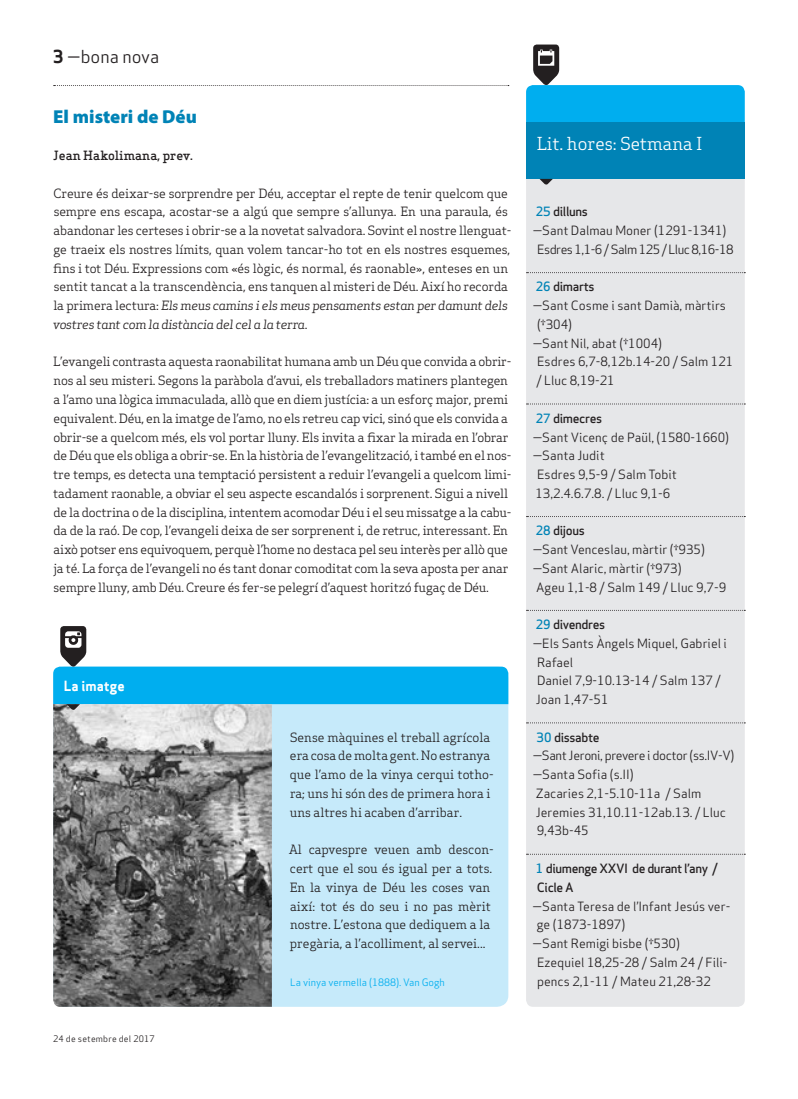
<style>
.page{position:relative;width:798px;height:1099px;background:#fff}
.page>*{position:absolute;margin:0;border:0;box-sizing:border-box;transform-origin:0 0}
.Titular_Petit{font:900 18.75px "Myriad Pro";color:#0083b6}
.Subtitol_Secció{font:17.5px "Apex Serif";color:#fff}
.Capçalera{font:17.5px "Apex Sans Book T";color:#231f20}
.Titular_Secció_Petit{font:13.75px "Apex Sans Bold T";color:#fff}
.Text_General{font:12.5px/18.8px "Apex Serif";letter-spacing:-.015em;color:#231f20}
.Text_General-2{font:12.5px/18.8px "Apex Sans Book T";color:#231f20}
.Text_General-3{font:12.5px/18.8px "Apex Sans Medium T";letter-spacing:-.03em;color:#231f20}
.Text_General-4{font:12.5px "Apex Sans Book T";letter-spacing:-.03em;color:#231f20}
.Text_General-5{font:12.5px "Apex Sans Book T";letter-spacing:-.04em;color:#231f20}
.Autors{font:500 12.5px "Apex Serif";color:#231f20}
.Credit_La_Imatge{font:10px "Apex Sans Book T";color:#00aeef}
.Data_Peu{font:8.75px "Apex Sans Book T";letter-spacing:.02em;color:#231f20}
.s1{font-family:"Apex Sans Bold T"}
.s2{font-style:italic}
.s3{color:#0083b6}
</style>
<div class="page">
<svg style="left:54px;top:85px;width:454px;height:1px"></svg>
<div style="left:526px;top:179px;width:218px;height:827px;background:#e6e7e9"></div>
<svg style="left:526px;top:272px;width:219px;height:1px"></svg>
<svg style="left:526px;top:403px;width:219px;height:1px"></svg>
<svg style="left:526px;top:516px;width:219px;height:1px"></svg>
<svg style="left:526px;top:610px;width:219px;height:1px"></svg>
<svg style="left:526px;top:722px;width:219px;height:1px"></svg>
<svg style="left:526px;top:853px;width:219px;height:1px"></svg>
<svg style="left:526px;top:45px;width:218px;height:78px"></svg>
<div style="left:526px;top:123px;width:218px;height:56px;background:#0083b6"></div>
<svg style="left:539px;top:179px;width:13px;height:6px"></svg>
<div style="left:53px;top:666px;width:455px;height:340px;background:#c6eafa;border-radius:11px"></div>
<img style="left:53px;top:710px;width:219px;height:296px">
<svg style="left:53px;top:626px;width:455px;height:84px"></svg>
<p class="Capçalera" style="left:53px;top:46px;width:107px"><span class="s1">3</span> —bona nova</p>
<p class="Titular_Petit" style="left:53px;top:104px;width:145px">El misteri de Déu</p>
<p class="Autors" style="left:53px;top:148px;width:141px">Jean Hakolimana, prev.</p>
<p class="Text_General" style="left:53px;top:183px;width:459px">Creure és deixar-se sorprendre per Déu, acceptar el repte de tenir quelcom que sempre ens escapa, acostar-se a algú que sempre s’allunya. En una paraula, és abandonar les certeses i obrir-se a la novetat salvadora. Sovint el nostre llenguat&shy;ge traeix els nostres límits, quan volem tancar-ho tot en els nostres esquemes, fins i tot Déu. Expressions com «és lògic, és normal, és raonable», enteses en un sentit tancat a la transcendència, ens tanquen al misteri de Déu. Així ho recorda la primera lectura: <span class="s2">Els meus camins i els meus pensaments estan per damunt dels vostres tant com la distància del cel a la terra</span>.</p>
<p class="Text_General" style="left:53px;top:352px;width:459px">L’evangeli contrasta aquesta raonabilitat humana amb un Déu que convida a obrir&shy;nos al seu misteri. Segons la paràbola d’avui, els treballadors matiners plantegen a l’amo una lògica immaculada, allò que en diem justícia: a un esforç major, premi equivalent. Déu, en la imatge de l’amo, no els retreu cap vici, sinó que els convida a obrir-se a quelcom més, els vol portar lluny. Els invita a fixar la mirada en l’obrar de Déu que els obliga a obrir-se. En la història de l’evangelització, i també en el nos&shy;tre temps, es detecta una temptació persistent a reduir l’evangeli a quelcom limi&shy;tadament raonable, a obviar el seu aspecte escandalós i sorprenent. Sigui a nivell de la doctrina o de la disciplina, intentem acomodar Déu i el seu missatge a la cabu&shy;da de la raó. De cop, l’evangeli deixa de ser sorprenent i, de retruc, interessant. En això potser ens equivoquem, perquè l’home no destaca pel seu interès per allò que ja té. La força de l’evangeli no és tant donar comoditat com la seva aposta per anar sempre lluny, amb Déu. Creure és fer-se pelegrí d’aquest horitzó fugaç de Déu.</p>
<p class="Titular_Secció_Petit" style="left:64px;top:677px;width:62px">La imatge</p>
<p class="Data_Peu" style="left:53px;top:1032px;width:103px">24 de setembre del 2017</p>
<p class="Text_General" style="left:290px;top:727px;width:205px">Sense màquines el treball agrícola era cosa de molta gent. No estranya que l’amo de la vinya cerqui totho&shy;ra; uns hi són des de primera hora i uns altres hi acaben d’arribar.</p>
<p class="Text_General" style="left:289px;top:840px;width:206px">Al capvespre veuen amb descon&shy;cert que el sou és igual per a tots.<br>En la vinya de Déu les coses van així: tot és do seu i no pas mèrit nostre. L’estona que dediquem a la pregària, a l’acolliment, al servei...</p>
<p class="Credit_La_Imatge" style="left:290px;top:975px;width:156px">La vinya vermella (1888). Van Gogh</p>
<p class="Subtitol_Secció" style="left:536px;top:133px;width:167px">Lit. hores: Setmana I</p>
<p class="Text_General-3" style="left:535px;top:202px;width:54px"><span class="s3">25</span> dilluns</p>
<p class="Text_General-2" style="left:532px;top:221px;width:195px">—Sant Dalmau Moner (1291-1341)</p>
<p class="Text_General-5" style="left:537px;top:241px;width:198px">Esdres 1,1-6 / Salm 125 / Lluc 8,16-18</p>
<p class="Text_General-3" style="left:535px;top:277px;width:60px"><span class="s3">26</span> dimarts</p>
<p class="Text_General-2" style="left:537px;top:296px;width:190px;text-indent:-4px">—Sant Cosme i sant Damià, màrtirs (†304)</p>
<p class="Text_General-2" style="left:532px;top:333px;width:131px">—Sant Nil, abat (†1004)</p>
<p class="Text_General-2" style="left:536px;top:352px;width:198px">Esdres 6,7-8,12b.14-20 / Salm 121 / Lluc 8,19-21</p>
<p class="Text_General-3" style="left:535px;top:408px;width:68px"><span class="s3">27</span> dimecres</p>
<p class="Text_General-2" style="left:532px;top:427px;width:198px">—Sant Vicenç de Paül, (1580-1660)</p>
<p class="Text_General-2" style="left:532px;top:446px;width:74px">—Santa Judit</p>
<p class="Text_General-2" style="left:535px;top:465px;width:143px">Esdres 9,5-9 / Salm Tobit<br>13,2.4.6.7.8. / Lluc 9,1-6</p>
<p class="Text_General-3" style="left:535px;top:521px;width:51px"><span class="s3">28</span> dijous</p>
<p class="Text_General-2" style="left:532px;top:540px;width:174px">—Sant Venceslau, màrtir (†935)</p>
<p class="Text_General-2" style="left:532px;top:558px;width:150px">—Sant Alaric, màrtir (†973)</p>
<p class="Text_General-2" style="left:536px;top:577px;width:191px">Ageu 1,1-8 / Salm 149 / Lluc 9,7-9</p>
<p class="Text_General-3" style="left:535px;top:615px;width:71px"><span class="s3">29</span> divendres</p>
<p class="Text_General-2" style="left:537px;top:633px;width:191px;text-indent:-4px">—Els Sants Àngels Miquel, Gabriel i<br>Rafael</p>
<p class="Text_General-2" style="left:535px;top:671px;width:186px">Daniel 7,9-10.13-14 / Salm 137 /<br>Joan 1,47-51</p>
<p class="Text_General-3" style="left:536px;top:727px;width:64px"><span class="s3">30</span> dissabte</p>
<p class="Text_General-4" style="left:532px;top:747px;width:203px">—Sant Jeroni, prevere i doctor (ss.IV-V)</p>
<p class="Text_General-2" style="left:532px;top:765px;width:103px">—Santa Sofia (s.II)</p>
<p class="Text_General-2" style="left:535px;top:783px;width:192px">Zacaries 2,1-5.10-11a / Salm<br>Jeremies 31,10.11-12ab.13. / Lluc<br>9,43b-45</p>
<p class="Text_General-3" style="left:535px;top:858px;width:183px"><span class="s3">1</span> diumenge XXVI de durant l’any /<br>Cicle A</p>
<p class="Text_General-2" style="left:536px;top:896px;width:195px;text-indent:-4px">—Santa Teresa de l’Infant Jesús ver&shy;ge (1873-1897)</p>
<p class="Text_General-2" style="left:532px;top:933px;width:149px">—Sant Remigi bisbe (†530)</p>
<p class="Text_General-2" style="left:537px;top:952px;width:192px">Ezequiel 18,25-28 / Salm 24 / Fili&shy;pencs 2,1-11 / Mateu 21,28-32</p>
</div>
